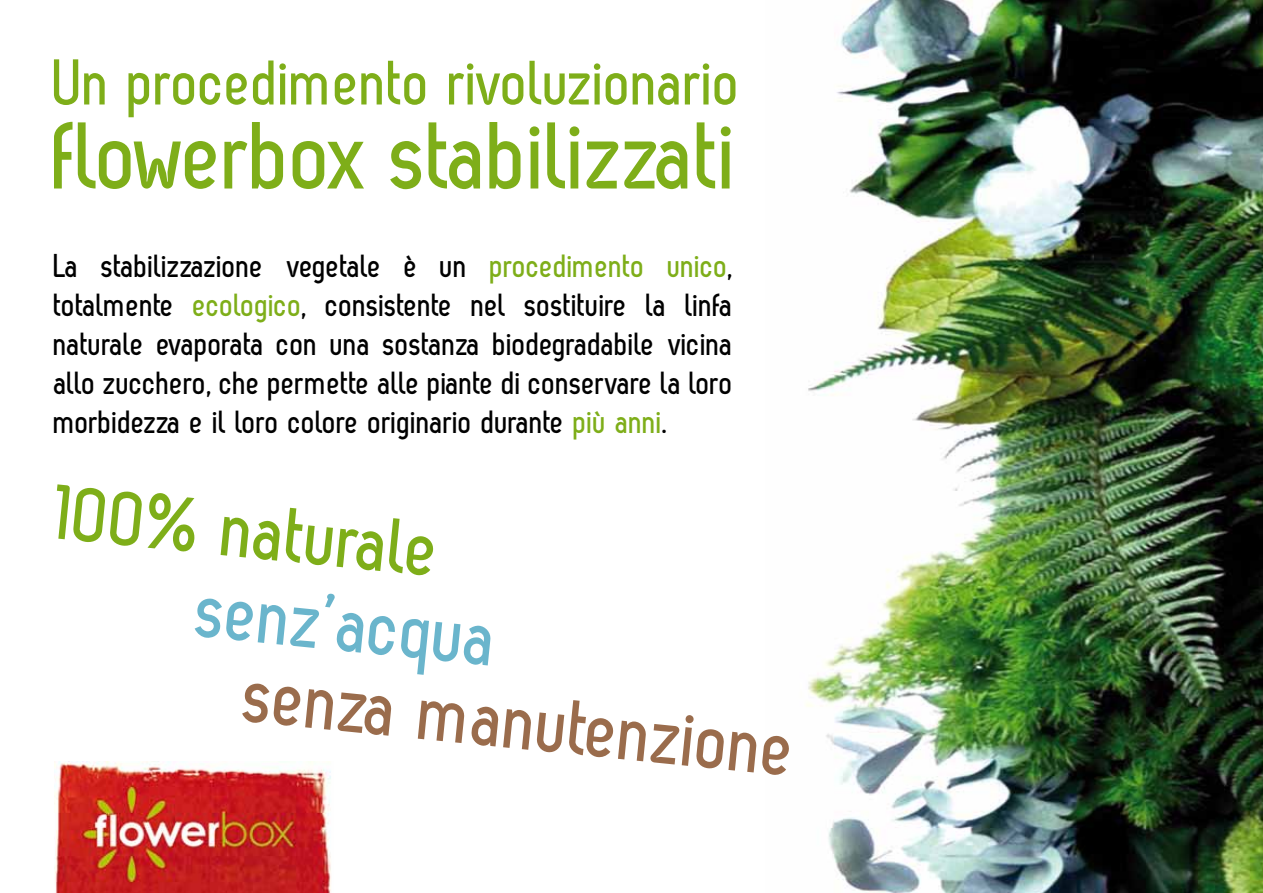
<style>
.page{position:relative;width:1263px;height:893px;background:#fff}
.page>*{position:absolute;margin:0;border:0;box-sizing:border-box;transform-origin:0 0}
.t1{font:700 97.5px "Zag";color:#7eae19}
.t2{font:700 79.5px "Zag";color:#9a6c4c}
.t3{font:700 79.5px "Zag";color:#7eae19}
.t4{font:700 79.5px "Zag";color:#6ab5cc}
.t5{font:700 64.5px "Zag";color:#7eae19}
.t6{font:700 33px/39px "Zag";color:#000;text-align:justify}
.s1{color:#7eae19}
</style>
<div class="page">
<img style="left:54px;top:761px;width:277px;height:132px">
<img style="left:806px;top:0;width:457px;height:893px">
<h3 class="t5" style="left:54px;top:47px;width:689px">Un procedimento rivoluzionario</h3>
<h1 class="t1" style="left:54px;top:101px;width:686px">flowerbox stabilizzati</h1>
<p class="t6" style="left:54px;top:246px;width:681px">La stabilizzazione vegetale è un <span class="s1">procedimento unico</span>, totalmente <span class="s1">ecologico</span>, consistente nel sostituire la linfa naturale evaporata con una sostanza biodegradabile vicina allo zucchero, che permette alle piante di conservare la loro morbidezza e il loro colore originario durante <span class="s1">più anni</span>.</p>
<h2 class="t3" style="left:62px;top:467px;width:387px;rotate:6deg">100% naturale</h2>
<h2 class="t4" style="left:203px;top:565px;width:303px;rotate:6deg">senz’acqua</h2>
<h2 class="t2" style="left:251px;top:649px;width:555px;rotate:6deg">senza manutenzione</h2>
</div>
